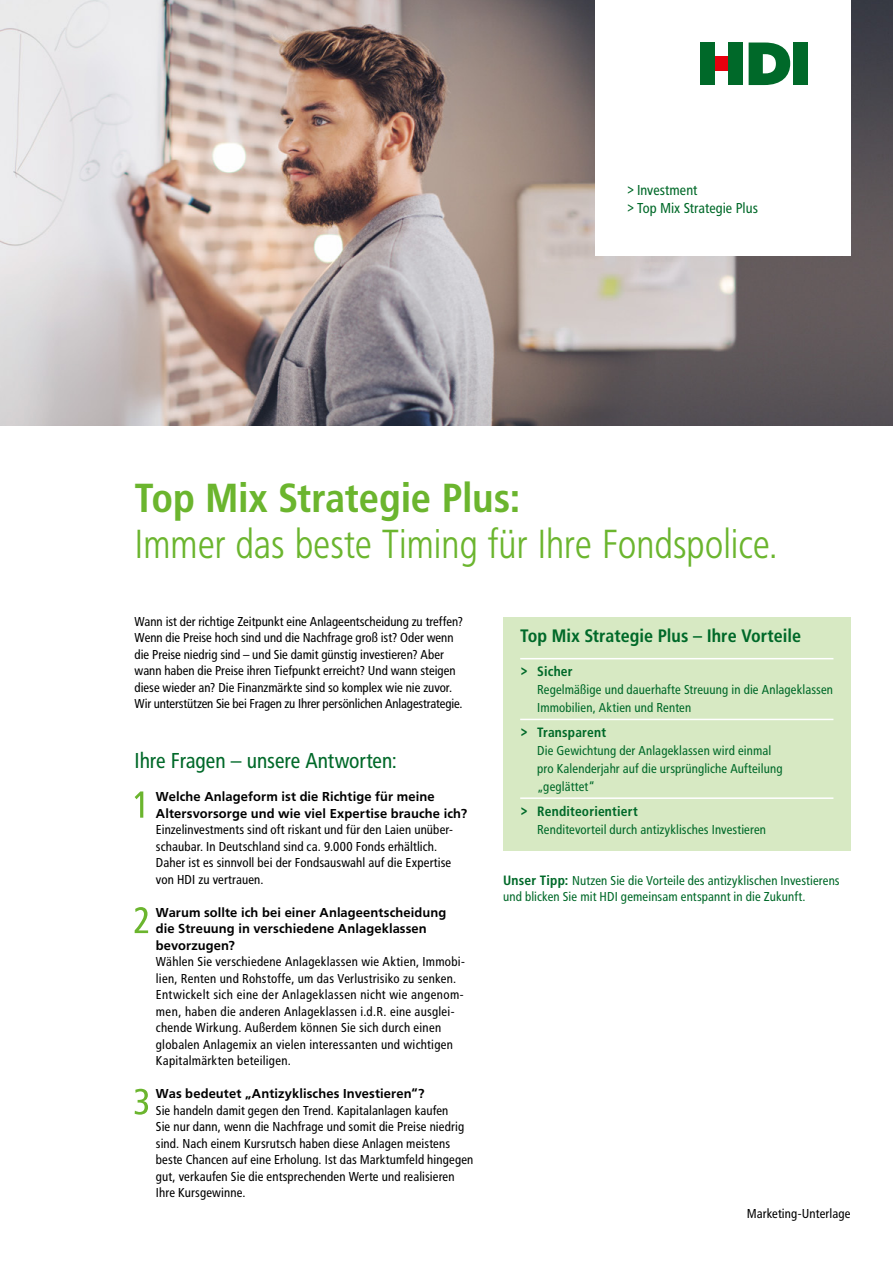
<style>
.page{position:relative;width:893px;height:1263px;background:#fff}
.page>*{position:absolute;margin:0;border:0;box-sizing:border-box;transform-origin:0 0}
.t1{font:40.5px "HDI Gerling Sans Cond Light";letter-spacing:-.015em;color:#6bb52e}
.t2{font:40.5px "HDI Gerling Sans Cond Bold";letter-spacing:-.005em;color:#6bb52e}
.t3{font:22.5px "HDI Gerling Sans Cond Regular";letter-spacing:-.005em;color:#006929}
.t4{font:18px "HDI Gerling Sans Cond Bold";color:#006929}
.t5{font:15px/18px "HDI Gerling Sans Cond Regular";color:#006929}
.t6{font:13.5px/16.5px "HDI Gerling Sans Cond Regular";letter-spacing:.005em;color:#000}
.t7{font:13.5px/18px "HDI Gerling Sans Cond Regular";letter-spacing:.005em;color:#006929}
.t8{font:13.5px/16.5px "HDI Gerling Sans Bold";letter-spacing:.01em;color:#000}
.t9{font:13.5px "HDI Gerling Sans Cond Bold";letter-spacing:.015em;color:#006929}
.s1{font-family:"HDI Gerling Sans Cond Bold"}
</style>
<div class="page">
<img style="left:0;top:0;width:893px;height:425px">
<svg style="left:135px;top:791px;width:8px;height:27px"></svg>
<svg style="left:135px;top:907px;width:13px;height:26px"></svg>
<svg style="left:135px;top:1089px;width:13px;height:26px"></svg>
<div style="left:503px;top:617px;width:347px;height:233px;background:#d7e9c3"></div>
<hr style="left:520px;top:658px;width:313px;height:1px;background:#fff">
<hr style="left:520px;top:719px;width:313px;height:1px;background:#fff">
<hr style="left:520px;top:797px;width:313px;height:2px;background:#fff">
<div style="left:595px;top:0;width:255px;height:255px;background:#fff"></div>
<svg style="left:749px;top:43px;width:41px;height:42px"></svg>
<div style="left:794px;top:43px;width:14px;height:42px;background:#006929"></div>
<div style="left:715px;top:57px;width:14px;height:14px;background:#e7000e"></div>
<div style="left:729px;top:43px;width:14px;height:42px;background:#006929"></div>
<div style="left:700px;top:43px;width:15px;height:42px;background:#006929"></div>
<p class="t5" style="left:626px;top:181px;width:133px">&gt;Investment<br>&gt;Top Mix Strategie Plus</p>
<h1 class="t2" style="left:135px;top:475px;width:387px">Top Mix Strategie Plus:</h1>
<h1 class="t1" style="left:135px;top:520px;width:645px">Immer das beste Timing für Ihre Fondspolice.</h1>
<p class="t6" style="left:135px;top:613px;width:330px">Wann ist der richtige Zeitpunkt eine Anlageentscheidung zu treffen?<br>Wenn die Preise hoch sind und die Nachfrage groß ist? Oder wenn die Preise niedrig sind – und Sie damit günstig investieren? Aber wann haben die Preise ihren Tiefpunkt erreicht? Und wann steigen diese wieder an? Die Finanzmärkte sind so komplex wie nie zuvor.<br>Wir unterstützen Sie bei Fragen zu Ihrer persönlichen Anlagestrategie.</p>
<h2 class="t3" style="left:135px;top:748px;width:264px">Ihre Fragen – unsere Antworten:</h2>
<p class="t8" style="left:156px;top:788px;width:313px">Welche Anlageform ist die Richtige für meine<br>Altersvorsorge und wie viel Expertise brauche ich?</p>
<p class="t6" style="left:156px;top:822px;width:298px">Einzelinvestments sind oft riskant und für den Laien unüber&shy;schaubar. In Deutschland sind ca. 9.000 Fonds erhältlich.<br>Daher ist es sinnvoll bei der Fondsauswahl auf die Expertise von HDI zu vertrauen.</p>
<p class="t8" style="left:156px;top:904px;width:292px">Warum sollte ich bei einer Anlageentscheidung die Streuung in verschiedene Anlageklassen bevorzugen?</p>
<p class="t6" style="left:156px;top:954px;width:311px">Wählen Sie verschiedene Anlageklassen wie Aktien, Immobi&shy;lien, Renten und Rohstoffe, um das Verlustrisiko zu senken.<br>Entwickelt sich eine der Anlageklassen nicht wie angenom&shy;men, haben die anderen Anlageklassen i.d.R. eine ausglei&shy;chende Wirkung. Außerdem können Sie sich durch einen globalen Anlagemix an vielen interessanten und wichtigen Kapitalmärkten beteiligen.</p>
<p class="t8" style="left:156px;top:1085px;width:270px">Was bedeutet „Antizyklisches Investieren“?</p>
<p class="t6" style="left:156px;top:1102px;width:319px">Sie handeln damit gegen den Trend. Kapitalanlagen kaufen<br>Sie nur dann, wenn die Nachfrage und somit die Preise niedrig sind. Nach einem Kursrutsch haben diese Anlagen meistens beste Chancen auf eine Erholung. Ist das Marktumfeld hingegen gut, verkaufen Sie die entsprechenden Werte und realisieren Ihre Kursgewinne.</p>
<h3 class="t4" style="left:520px;top:625px;width:282px">Top Mix Strategie Plus – Ihre Vorteile</h3>
<p class="t9" style="left:520px;top:664px;width:54px">&gt; Sicher</p>
<p class="t7" style="left:537px;top:681px;width:297px">Regelmäßige und dauerhafte Streuung in die Anlageklassen<br>Immobilien, Aktien und Renten</p>
<p class="t9" style="left:520px;top:725px;width:88px">&gt; Transparent</p>
<p class="t7" style="left:537px;top:742px;width:247px">Die Gewichtung der Anlageklassen wird einmal pro Kalenderjahr auf die ursprüngliche Aufteilung „geglättet“</p>
<p class="t9" style="left:520px;top:803px;width:119px">&gt; Renditeorientiert</p>
<p class="t7" style="left:537px;top:821px;width:230px">Renditevorteil durch antizyklisches Investieren</p>
<p class="t7" style="left:503px;top:872px;width:338px;line-height:16.5px"><span class="s1">Unser Tipp:</span> Nutzen Sie die Vorteile des antizyklischen Investierens und blicken Sie mit HDI gemeinsam entspannt in die Zukunft.</p>
<p class="t6" style="left:747px;top:1205px;width:105px">Marketing-Unterlage</p>
</div>
